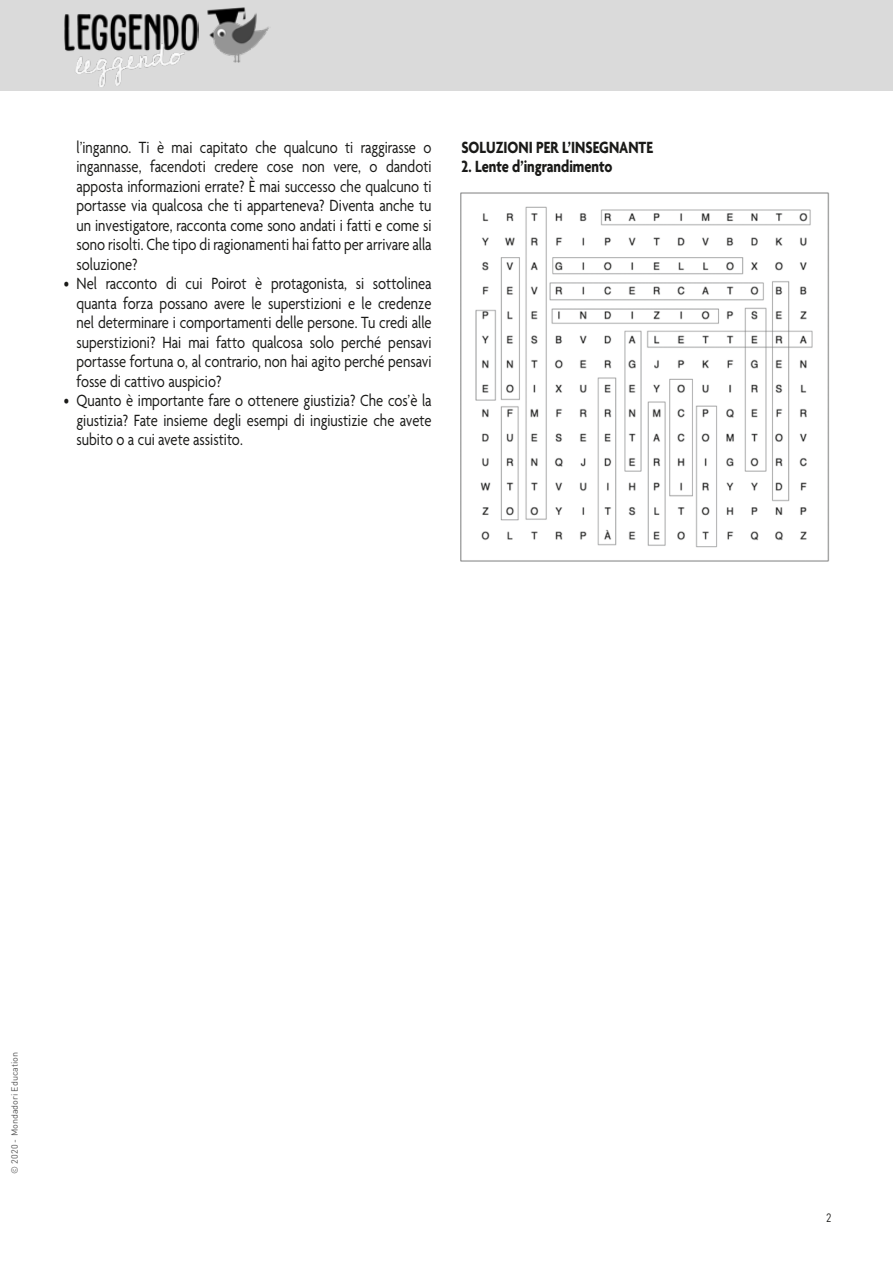
<style>
.page{position:relative;width:893px;height:1263px;background:#fff}
.page>*{position:absolute;margin:0;border:0;box-sizing:border-box;transform-origin:0 0}
.t1{font:17.55px/19.5px "Agenda";color:#1a1a18;text-align:justify;scale:.83 1}
.t2{font:700 17.55px "Agenda";color:#1a1a18;scale:.83 1}
.t3{font:12px "DIN Round Pro";color:#1a1a18;scale:.85 1}
.t4{font:9px "DIN Round Pro";color:#565656}
</style>
<div class="page">
<div style="left:0;top:0;width:893px;height:91px;background:#dadada"></div>
<img style="left:207px;top:7px;width:62px;height:56px">
<img style="left:64px;top:13px;width:134px;height:74px">
<img style="left:460px;top:192px;width:369px;height:370px">
<p class="t1" style="left:77px;top:139px;width:429px">l’inganno. Ti è mai capitato che qualcuno ti raggirasse o ingannasse, facendoti credere cose non vere, o dandoti apposta informazioni errate? È mai successo che qualcuno ti portasse via qualcosa che ti apparteneva? Diventa anche tu un investigatore, racconta come sono andati i fatti e come si sono risolti. Che tipo di ragionamenti hai fatto per arrivare alla soluzione?</p>
<p class="t1" style="left:77px;top:275px;width:429px;text-indent:-13px">• Nel racconto di cui Poirot è protagonista, si sottolinea quanta forza possano avere le superstizioni e le credenze nel determinare i comportamenti delle persone. Tu credi alle superstizioni? Hai mai fatto qualcosa solo perché pensavi portasse fortuna o, al contrario, non hai agito perché pensavi fosse di cattivo auspicio?</p>
<p class="t1" style="left:77px;top:392px;width:429px;text-indent:-13px">• Quanto è importante fare o ottenere giustizia? Che cos’è la giustizia? Fate insieme degli esempi di ingiustizie che avete subito o a cui avete assistito.</p>
<p class="t2" style="left:461px;top:138px;width:232px">SOLUZIONI PER L’INSEGNANTE</p>
<p class="t2" style="left:461px;top:157px;width:184px">2. Lente d’ingrandimento</p>
<p class="t4" style="left:8px;top:1174px;width:123px;rotate:-90deg">© 2020 - Mondadori Education</p>
<p class="t3" style="left:826px;top:1210px;width:8px">2</p>
</div>
